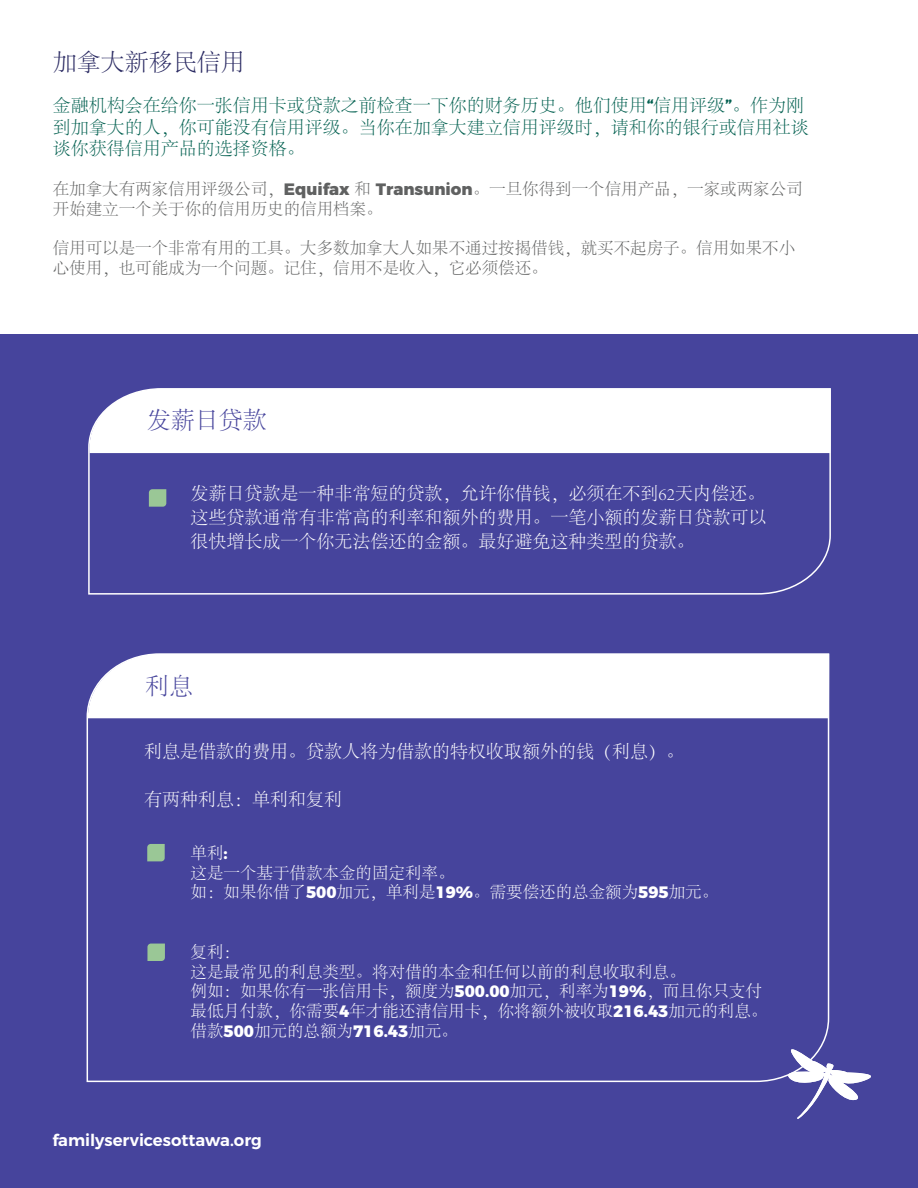
<style>
.page{position:relative;width:918px;height:1188px;background:#fff}
.page>*{position:absolute;margin:0;border:0;box-sizing:border-box;transform-origin:0 0}
.t1{font:300 24px "Adobe Song Std";color:#282861}
.t2{font:300 24px "Adobe Song Std";color:#46449c}
.t3{font:300 18px/24px "Adobe Song Std";color:#fff;text-align:justify}
.t4{font:300 18px/21.6px "Adobe Song Std";color:#046151}
.t5{font:300 16.5px/19.8px "Adobe Song Std";color:#fff}
.t6{font:300 16.5px/19.8px "Adobe Song Std";color:#606161}
.t7{font:600 16.5px "Montserrat";color:#fff}
.s1{font-family:"Montserrat";font-weight:600}
.s2{font-family:"Montserrat";font-weight:800}
</style>
<div class="page">
<div style="left:0;top:335px;width:918px;height:853px;background:#46449c"></div>
<svg style="left:88px;top:388px;width:743px;height:207px"></svg>
<div style="left:88px;top:389px;width:743px;height:64px;background:#fff"></div>
<svg style="left:86px;top:653px;width:744px;height:430px"></svg>
<div style="left:88px;top:654px;width:741px;height:64px;background:#fff"></div>
<svg style="left:785px;top:1049px;width:86px;height:70px"></svg>
<h1 class="t1" style="left:53px;top:49px;width:193px">加拿大新移民信用</h1>
<p class="t4" style="left:53px;top:96px;width:758px">金融机构会在给你一张信用卡或贷款之前检查一下你的财务历史。他们使用<span class="s1">“</span>信用评级<span class="s1">”</span>。作为刚到加拿大的人，你可能没有信用评级。当你在加拿大建立信用评级时，请和你的银行或信用社谈谈你获得信用产品的选择资格。</p>
<p class="t6" style="left:53px;top:180px;width:751px">在加拿大有两家信用评级公司，<span class="s2">Equifax</span> 和 <span class="s2">Transunion</span>。一旦你得到一个信用产品，一家或两家公司开始建立一个关于你的信用历史的信用档案。</p>
<p class="t6" style="left:53px;top:239px;width:744px">信用可以是一个非常有用的工具。大多数加拿大人如果不通过按揭借钱，就买不起房子。信用如果不小心使用，也可能成为一个问题。记住，信用不是收入，它必须偿还。</p>
<h1 class="t2" style="left:147px;top:408px;width:121px">发薪日贷款</h1>
<p class="t3" style="left:190px;top:482px;width:577px">发薪日贷款是一种非常短的贷款，允许你借钱，必须在不到62天内偿还。这些贷款通常有非常高的利率和额外的费用。一笔小额的发薪日贷款可以很快增长成一个你无法偿还的金额。最好避免这种类型的贷款。</p>
<h1 class="t2" style="left:145px;top:674px;width:50px">利息</h1>
<p class="t3" style="left:144px;top:740px;width:542px">利息是借款的费用。贷款人将为借款的特权收取额外的钱（利息）。</p>
<p class="t3" style="left:144px;top:788px;width:199px">有两种利息：单利和复利</p>
<p class="t5" style="left:191px;top:843px;width:529px">单利<span class="s2">:<br></span>这是一个基于借款本金的固定利率。<br>如：如果你借了<span class="s2">500</span>加元，单利是<span class="s2">19%</span>。需要偿还的总金额为<span class="s2">595</span>加元。</p>
<p class="t5" style="left:191px;top:942px;width:578px">复利：<br>这是最常见的利息类型。将对借的本金和任何以前的利息收取利息。<br>例如：如果你有一张信用卡，额度为<span class="s2">500.00</span>加元，利率为<span class="s2">19%</span>，而且你只支付最低月付款，你需要<span class="s2">4</span>年才能还清信用卡，你将额外被收取<span class="s2">216.43</span>加元的利息。借款<span class="s2">500</span>加元的总额为<span class="s2">716.43</span>加元。</p>
<p class="t7" style="left:52px;top:1130px;width:211px">familyservicesottawa.org</p>
</div>
